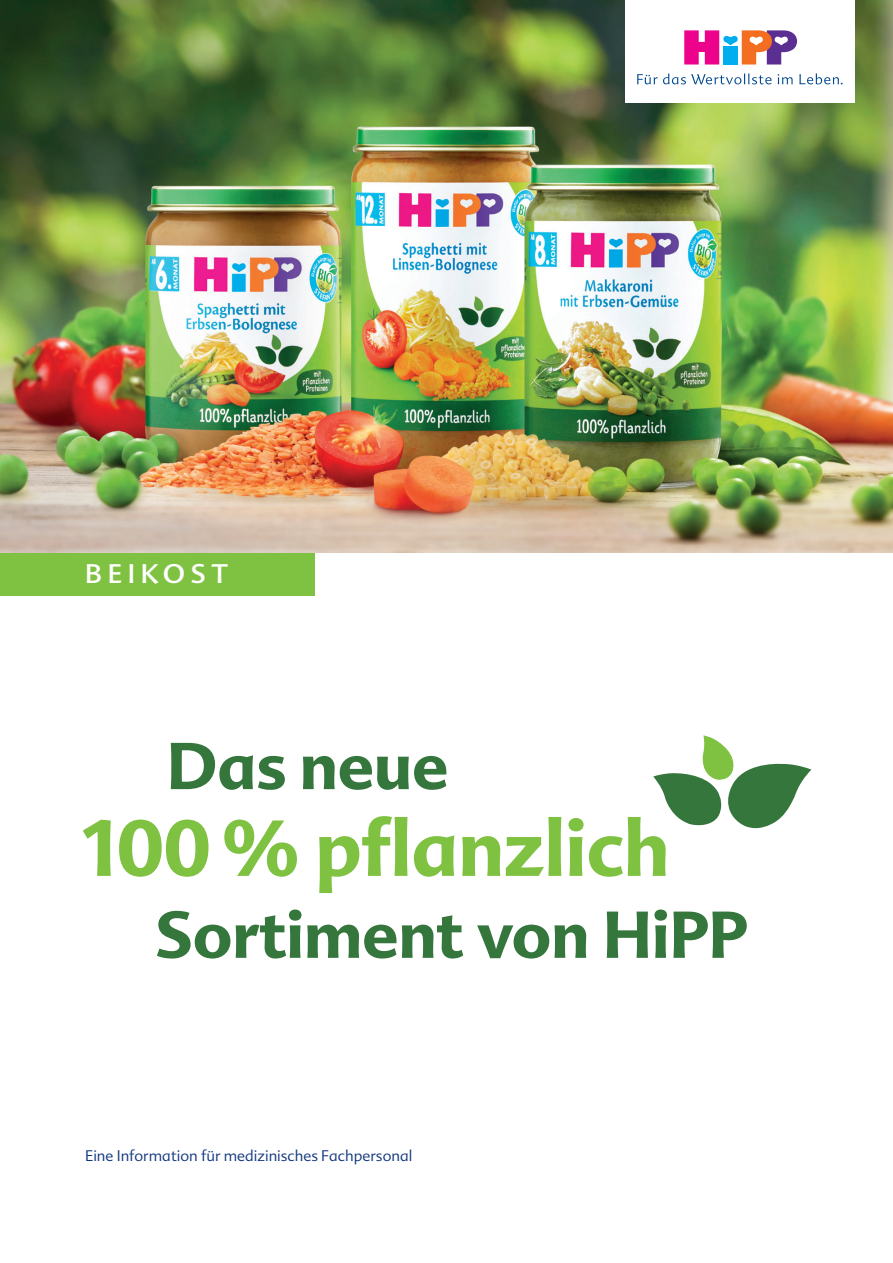
<style>
.page{position:relative;width:893px;height:1263px;background:#fff}
.page>*{position:absolute;margin:0;border:0;box-sizing:border-box;transform-origin:0 0}
.t1{font:700 77.25px "Advert Pro";color:#7fc241}
.t2{font:700 64.5px "Advert Pro";color:#35763c}
.t3{font:26.25px "Advert Pro";letter-spacing:.205em;color:#fff}
.t4{font:300 15px "Advert Pro";color:#11367e}
</style>
<div class="page">
<img style="left:0;top:0;width:893px;height:553px">
<div style="left:0;top:553px;width:315px;height:42px;background:#7fc241"></div>
<svg style="left:653px;top:735px;width:158px;height:94px"></svg>
<div style="left:625px;top:0;width:230px;height:102px;background:#fff"></div>
<svg style="left:684px;top:30px;width:113px;height:35px"></svg>
<svg style="left:637px;top:74px;width:134px;height:10px"></svg>
<svg style="left:778px;top:74px;width:15px;height:10px"></svg>
<svg style="left:799px;top:74px;width:44px;height:10px"></svg>
<h3 class="t3" style="left:85px;top:557px;width:145px">BEIKOST</h3>
<h2 class="t2" style="left:167px;top:723px;width:283px">Das neue</h2>
<h1 class="t1" style="left:82px;top:797px;width:589px">100 % pflanzlich</h1>
<h2 class="t2" style="left:155px;top:892px;width:594px">Sortiment von HiPP</h2>
<p class="t4" style="left:85px;top:1146px;width:329px">Eine Information für medizinisches Fachpersonal</p>
</div>
